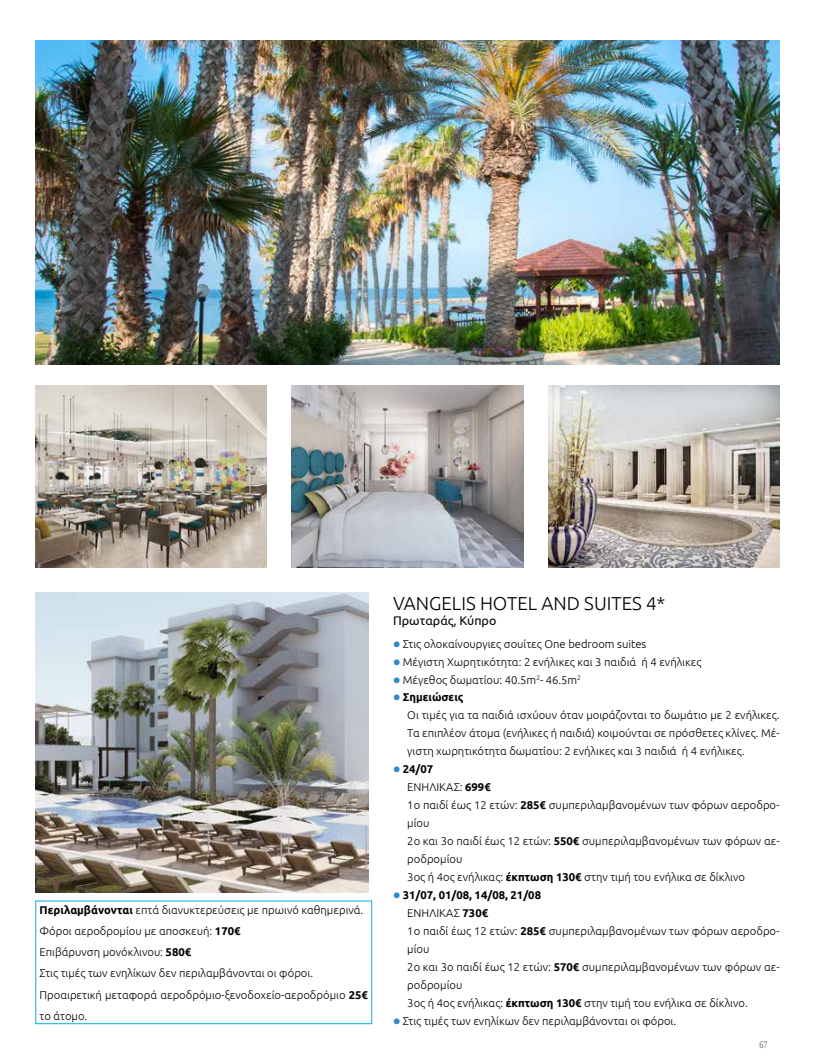
<style>
.page{position:relative;width:815px;height:1063px;background:#fff}
.page>*{position:absolute;margin:0;border:0;box-sizing:border-box;transform-origin:0 0}
.t1{font:300 18.75px "Ubuntu";color:#000}
.t2{font:12.5px "Ubuntu";color:#000}
.t3{font:300 11.25px/18px "Ubuntu";color:#000}
.t4{font:10px "Liberation Serif";color:#6d605d;scale:.8 1}
.s1{font-weight:700}
.s2{color:#2f89c9}
</style>
<div class="page">
<div style="left:35px;top:901px;width:337px;height:123px;border:1px solid #00b1eb"></div>
<img style="left:35px;top:385px;width:231px;height:183px">
<img style="left:35px;top:41px;width:745px;height:324px">
<img style="left:35px;top:593px;width:334px;height:300px">
<img style="left:292px;top:385px;width:231px;height:183px">
<img style="left:548px;top:385px;width:232px;height:183px">
<p class="t3" style="left:40px;top:899px;width:330px;line-height:21.2px"><span class="s1">Περιλαμβάνονται</span> επτά διανυκτερεύσεις με πρωινό καθημερινά.<br>Φόροι αεροδρομίου με αποσκευή: <span class="s1">170€<br></span>Επιβάρυνση μονόκλινου: <span class="s1">580€<br></span>Στις τιμές των ενηλίκων δεν περιλαμβάνονται οι φόροι.<br>Προαιρετική μεταφορά αεροδρόμιο-ξενοδοχείο-αεροδρόμιο <span class="s1">25€ </span>το άτομο.</p>
<h1 class="t1" style="left:393px;top:592px;width:274px">VANGELIS HOTEL AND SUITES 4*</h1>
<p class="t2" style="left:393px;top:613px;width:105px">Πρωταράς, Κύπρο</p>
<p class="t3" style="left:393px;top:634px;width:255px"><span class="s2">●</span> Στις ολοκαίνουργιες σουίτες One bedroom suites</p>
<p class="t3" style="left:393px;top:652px;width:310px"><span class="s2">●</span> Μέγιστη Χωρητικότητα: 2 ενήλικες και 3 παιδιά ή 4 ενήλικες</p>
<p class="t3" style="left:393px;top:670px;width:189px"><span class="s2">●</span> Μέγεθος δωματίου: 40.5m<sup>2</sup>- 46.5m<sup>2</sup></p>
<p class="t3" style="left:407px;top:688px;width:374px;text-indent:-14px"><span class="s2">●</span> <span class="s1">Σημειώσεις<br></span>Οι τιμές για τα παιδιά ισχύουν όταν μοιράζονται το δωμάτιο με 2 ενήλικες.<br>Τα επιπλέον άτομα (ενήλικες ή παιδιά) κοιμούνται σε πρόσθετες κλίνες. Μέ&shy;γιστη χωρητικότητα δωματίου: 2 ενήλικες και 3 παιδιά ή 4 ενήλικες.</p>
<p class="t3" style="left:407px;top:760px;width:374px;text-indent:-14px"><span class="s2">●</span> <span class="s1">24/07<br></span>ΕΝΗΛΙΚΑΣ: <span class="s1">699€<br></span>1ο παιδί έως 12 ετών: <span class="s1">285€</span> συμπεριλαμβανομένων των φόρων αεροδρο&shy;μίου<br>2ο και 3ο παιδί έως 12 ετών: <span class="s1">550€</span> συμπεριλαμβανομένων των φόρων αε&shy;ροδρομίου<br>3ος ή 4ος ενήλικας: <span class="s1">έκπτωση 130€</span> στην τιμή του ενήλικα σε δίκλινο</p>
<p class="t3" style="left:407px;top:886px;width:374px;text-indent:-14px"><span class="s2">●</span> <span class="s1">31/07, 01/08, 14/08, 21/08<br></span>ΕΝΗΛΙΚΑΣ <span class="s1">730€<br></span>1o παιδί έως 12 ετών: <span class="s1">285€</span> συμπεριλαμβανομένων των φόρων αεροδρο&shy;μίου<br>2ο και 3ο παιδί έως 12 ετών: <span class="s1">570€</span> συμπεριλαμβανομένων των φόρων αε&shy;ροδρομίου<br>3ος ή 4ος ενήλικας: <span class="s1">έκπτωση 130€</span> στην τιμή του ενήλικα σε δίκλινο.</p>
<p class="t3" style="left:393px;top:1012px;width:285px"><span class="s2">●</span> Στις τιμές των ενηλίκων δεν περιλαμβάνονται οι φόροι.</p>
<p class="t4" style="left:759px;top:1038px;width:11px">67</p>
</div>
